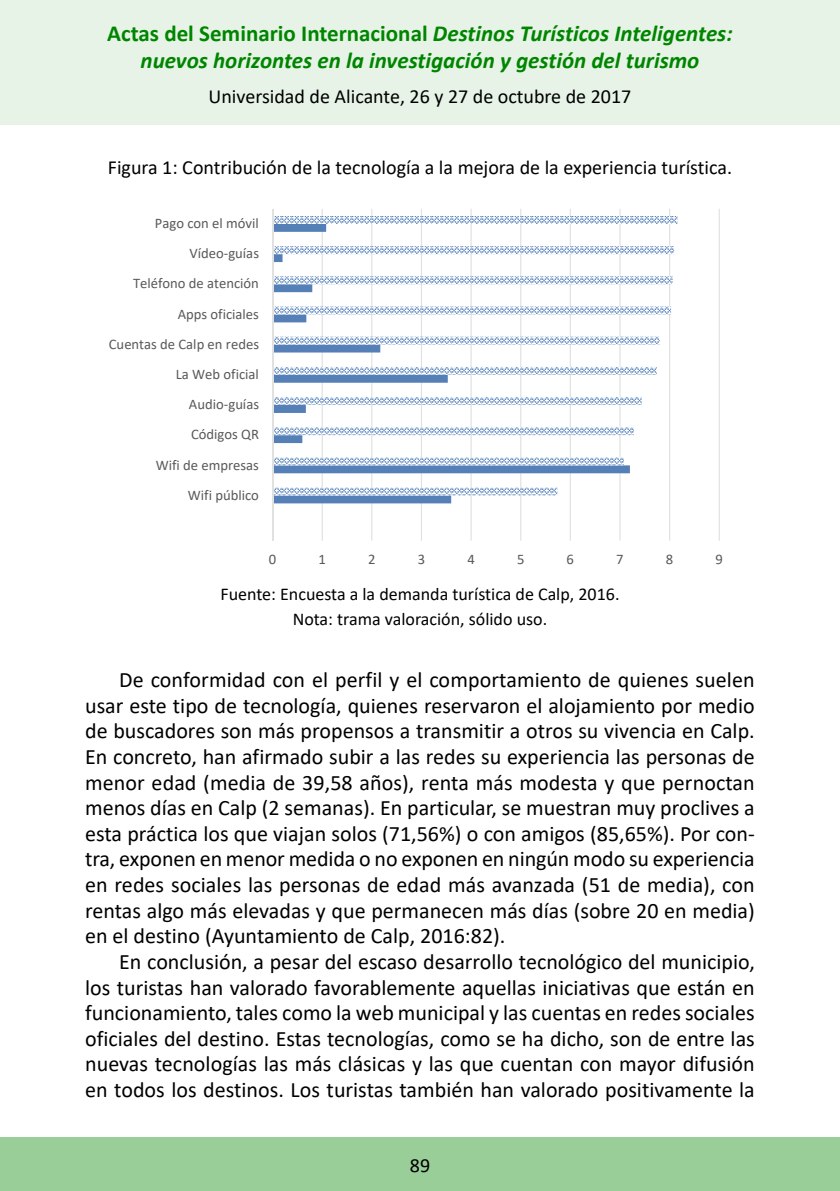
<style>
.page{position:relative;width:840px;height:1191px;background:#fff}
.page>*{position:absolute;margin:0;border:0;box-sizing:border-box;transform-origin:0 0}
.t1{font:italic 700 23px/27.6px "Calibri";color:#008500;text-align:center}
.t2{font:22px/25.6px "Calibri";color:#000;text-align:justify}
.t3{font:20px "Calibri";color:#000}
.t4{font:18px/25.6px "Calibri";color:#000;text-align:center}
.t5{font:14.6px "Calibri";color:#595959}
.s1{font-style:normal}
</style>
<div class="page">
<div style="left:0;top:0;width:839px;height:125px;background:#e6f3e6"></div>
<div style="left:0;top:1137px;width:839px;height:54px;background:#99ce99"></div>
<svg style="left:272px;top:209px;width:448px;height:332px"></svg>
<p class="t1" style="left:107px;top:19px;width:626px"><span class="s1">Actas del Seminario Internacional</span> Destinos Turísticos Inteligentes: nuevos horizontes en la investigación y gestión del turismo</p>
<p class="t3" style="left:208px;top:82px;width:424px">Universidad de Alicante, 26 y 27 de octubre de 2017</p>
<p class="t3" style="left:108px;top:153px;width:625px">Figura 1: Contribución de la tecnología a la mejora de la experiencia turística.</p>
<p class="t5" style="left:155px;top:213px;width:105px">Pago con el móvil</p>
<p class="t5" style="left:189px;top:243px;width:71px">Vídeo‐guías</p>
<p class="t5" style="left:133px;top:273px;width:127px">Teléfono de atención</p>
<p class="t5" style="left:177px;top:304px;width:83px">Apps oficiales</p>
<p class="t5" style="left:109px;top:334px;width:152px">Cuentas de Calp en redes</p>
<p class="t5" style="left:176px;top:364px;width:85px">La Web oficial</p>
<p class="t5" style="left:189px;top:394px;width:72px">Audio‐guías</p>
<p class="t5" style="left:191px;top:424px;width:69px">Códigos QR</p>
<p class="t5" style="left:156px;top:454px;width:105px">Wifi de empresas</p>
<p class="t5" style="left:188px;top:485px;width:73px">Wifi público</p>
<p class="t5" style="left:269px;top:549px;width:9px">0</p>
<p class="t5" style="left:318px;top:549px;width:9px">1</p>
<p class="t5" style="left:368px;top:549px;width:9px">2</p>
<p class="t5" style="left:417px;top:549px;width:9px">3</p>
<p class="t5" style="left:467px;top:549px;width:9px">4</p>
<p class="t5" style="left:516px;top:549px;width:9px">5</p>
<p class="t5" style="left:566px;top:549px;width:9px">6</p>
<p class="t5" style="left:616px;top:549px;width:9px">7</p>
<p class="t5" style="left:665px;top:549px;width:9px">8</p>
<p class="t5" style="left:715px;top:549px;width:9px">9</p>
<p class="t4" style="left:220px;top:580px;width:400px">Fuente: Encuesta a la demanda turística de Calp, 2016.<br>Nota: trama valoración, sólido uso.</p>
<p class="t2" style="left:85px;top:666px;width:670px;text-indent:34px">De conformidad con el perfil y el comportamiento de quienes suelen usar este tipo de tecnología, quienes reservaron el alojamiento por medio de buscadores son más propensos a transmitir a otros su vivencia en Calp.<br>En concreto, han afirmado subir a las redes su experiencia las personas de menor edad (media de 39,58 años), renta más modesta y que pernoctan menos días en Calp (2 semanas). En particular, se muestran muy proclives a esta práctica los que viajan solos (71,56%) o con amigos (85,65%). Por con&shy;tra, exponen en menor medida o no exponen en ningún modo su experiencia en redes sociales las personas de edad más avanzada (51 de media), con rentas algo más elevadas y que permanecen más días (sobre 20 en media) en el destino (Ayuntamiento de Calp, 2016:82).</p>
<p class="t2" style="left:85px;top:948px;width:670px;text-indent:34px">En conclusión, a pesar del escaso desarrollo tecnológico del municipio, los turistas han valorado favorablemente aquellas iniciativas que están en funcionamiento, tales como la web municipal y las cuentas en redes sociales oficiales del destino. Estas tecnologías, como se ha dicho, son de entre las nuevas tecnologías las más clásicas y las que cuentan con mayor difusión en todos los destinos. Los turistas también han valorado positivamente la</p>
<p class="t3" style="left:409px;top:1151px;width:22px">89</p>
</div>
